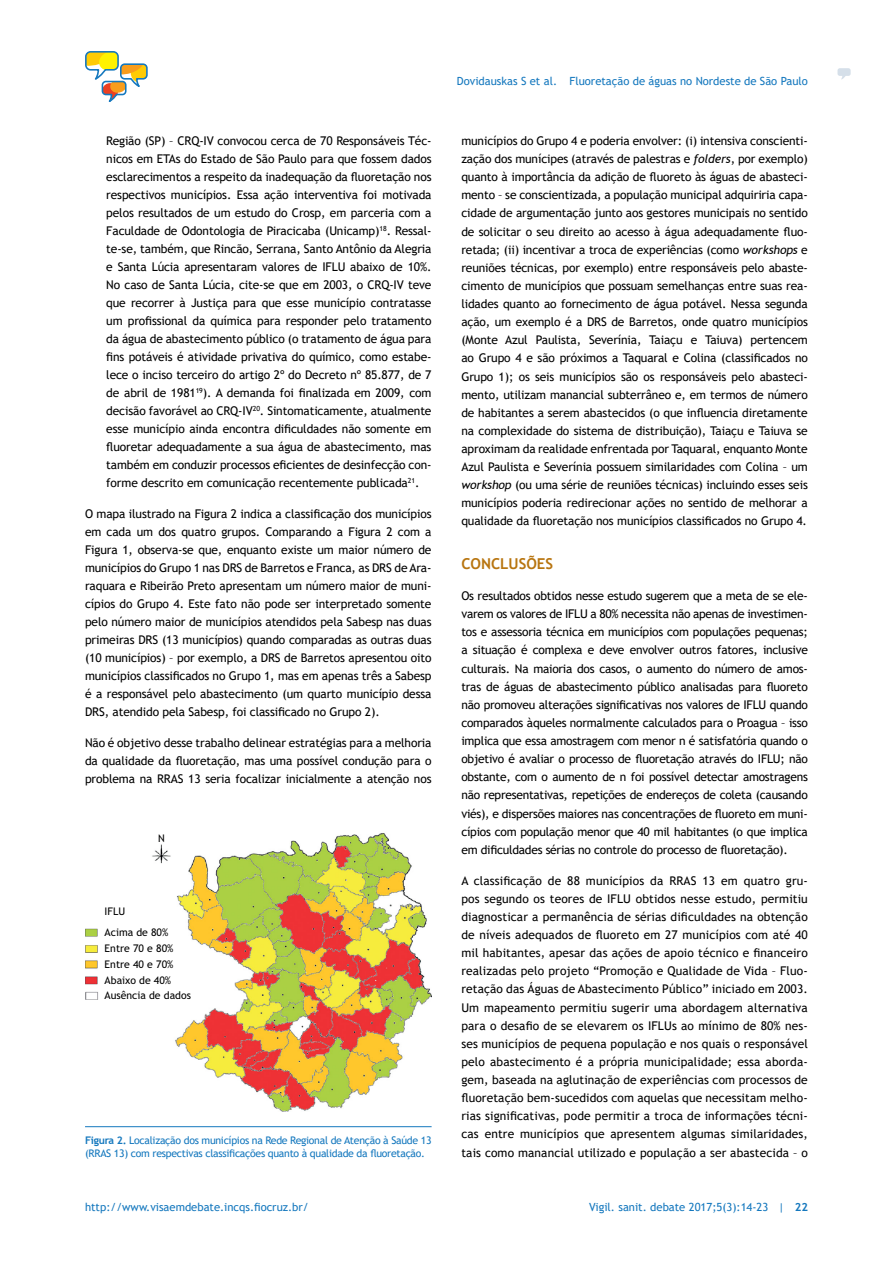
<style>
.page{position:relative;width:893px;height:1263px;background:#fff}
.page>*{position:absolute;margin:0;border:0;box-sizing:border-box;transform-origin:0 0}
.t1{font:700 15px "Trebuchet MS";color:#b87510}
.t2{font:12px/18.1px "Trebuchet MS";letter-spacing:-.01em;color:#000;text-align:justify}
.t3{font:11.25px "Trebuchet MS";color:#1578be}
.t4{font:10.5px/12.6px "Trebuchet MS";letter-spacing:-.025em;color:#1578be}
.t5{font:10.5px/15.9px "Trebuchet MS";color:#000}
.s1{font-weight:700}
.s2{font-style:italic}
</style>
<div class="page">
<svg style="left:85px;top:51px;width:63px;height:51px"></svg>
<svg style="left:837px;top:68px;width:14px;height:11px"></svg>
<hr style="left:85px;top:1126px;width:347px;height:1px;background:#1578be">
<img style="left:152px;top:833px;width:280px;height:279px">
<img style="left:85px;top:928px;width:13px;height:71px">
<p class="t2" style="left:106px;top:132px;width:327px">Região (SP) – CRQ-IV convocou cerca de 70 Responsáveis Téc&shy;nicos em ETAs do Estado de São Paulo para que fossem dados esclarecimentos a respeito da inadequação da fluoretação nos respectivos municípios. Essa ação interventiva foi motivada pelos resultados de um estudo do Crosp, em parceria com a Faculdade de Odontologia de Piracicaba (Unicamp)<sup>18</sup>. Ressal&shy;te-se, também, que Rincão, Serrana, Santo Antônio da Alegria e Santa Lúcia apresentaram valores de IFLU abaixo de 10%.<br>No caso de Santa Lúcia, cite-se que em 2003, o CRQ-IV teve que recorrer à Justiça para que esse município contratasse um profissional da química para responder pelo tratamento da água de abastecimento público (o tratamento de água para fins potáveis é atividade privativa do químico, como estabe&shy;lece o inciso terceiro do artigo 2º do Decreto nº 85.877, de 7 de abril de 1981<sup>19</sup>). A demanda foi finalizada em 2009, com decisão favorável ao CRQ-IV<sup>20</sup>. Sintomaticamente, atualmente esse município ainda encontra dificuldades não somente em fluoretar adequadamente a sua água de abastecimento, mas também em conduzir processos eficientes de desinfecção con&shy;forme descrito em comunicação recentemente publicada<sup>21</sup>.</p>
<p class="t2" style="left:85px;top:504px;width:348px">O mapa ilustrado na Figura 2 indica a classificação dos municípios em cada um dos quatro grupos. Comparando a Figura 2 com a Figura 1, observa-se que, enquanto existe um maior número de municípios do Grupo 1 nas DRS de Barretos e Franca, as DRS de Ara&shy;raquara e Ribeirão Preto apresentam um número maior de muni&shy;cípios do Grupo 4. Este fato não pode ser interpretado somente pelo número maior de municípios atendidos pela Sabesp nas duas primeiras DRS (13 municípios) quando comparadas as outras duas (10 municípios) – por exemplo, a DRS de Barretos apresentou oito municípios classificados no Grupo 1, mas em apenas três a Sabesp é a responsável pelo abastecimento (um quarto município dessa DRS, atendido pela Sabesp, foi classificado no Grupo 2).</p>
<p class="t2" style="left:85px;top:733px;width:348px">Não é objetivo desse trabalho delinear estratégias para a melhoria da qualidade da fluoretação, mas uma possível condução para o problema na RRAS 13 seria focalizar inicialmente a atenção nos</p>
<p class="t5" style="left:105px;top:903px;width:22px">IFLU</p>
<p class="t5" style="left:158px;top:830px;width:8px">N</p>
<p class="t5" style="left:105px;top:924px;width:88px">Acima de 80%<br>Entre 70 e 80%<br>Entre 40 e 70%<br>Abaixo de 40%<br>Ausência de dados</p>
<p class="t4" style="left:85px;top:1134px;width:348px"><span class="s1">Figura 2.</span> Localização dos municípios na Rede Regional de Atenção à Saúde 13 (RRAS 13) com respectivas classificações quanto à qualidade da fluoretação.</p>
<p class="t3" style="left:457px;top:74px;width:352px">Dovidauskas S et al. Fluoretação de águas no Nordeste de São Paulo</p>
<p class="t2" style="left:461px;top:131px;width:348px">municípios do Grupo 4 e poderia envolver: (i) intensiva conscienti&shy;zação dos munícipes (através de palestras e <span class="s2">folders</span>, por exemplo) quanto à importância da adição de fluoreto às águas de abasteci&shy;mento – se conscientizada, a população municipal adquiriria capa&shy;cidade de argumentação junto aos gestores municipais no sentido de solicitar o seu direito ao acesso à água adequadamente fluo&shy;retada; (ii) incentivar a troca de experiências (como <span class="s2">workshops</span> e reuniões técnicas, por exemplo) entre responsáveis pelo abaste&shy;cimento de municípios que possuam semelhanças entre suas rea&shy;lidades quanto ao fornecimento de água potável. Nessa segunda ação, um exemplo é a DRS de Barretos, onde quatro municípios (Monte Azul Paulista, Severínia, Taiaçu e Taiuva) pertencem ao Grupo 4 e são próximos a Taquaral e Colina (classificados no Grupo 1); os seis municípios são os responsáveis pelo abasteci&shy;mento, utilizam manancial subterrâneo e, em termos de número de habitantes a serem abastecidos (o que influencia diretamente na complexidade do sistema de distribuição), Taiaçu e Taiuva se aproximam da realidade enfrentada por Taquaral, enquanto Monte Azul Paulista e Severínia possuem similaridades com Colina – um <span class="s2">workshop</span> (ou uma série de reuniões técnicas) incluindo esses seis municípios poderia redirecionar ações no sentido de melhorar a qualidade da fluoretação nos municípios classificados no Grupo 4.</p>
<p class="t1" style="left:461px;top:554px;width:93px">CONCLUSÕES</p>
<p class="t2" style="left:461px;top:587px;width:348px">Os resultados obtidos nesse estudo sugerem que a meta de se ele&shy;varem os valores de IFLU a 80% necessita não apenas de investimen&shy;tos e assessoria técnica em municípios com populações pequenas; a situação é complexa e deve envolver outros fatores, inclusive culturais. Na maioria dos casos, o aumento do número de amos&shy;tras de águas de abastecimento público analisadas para fluoreto não promoveu alterações significativas nos valores de IFLU quando comparados àqueles normalmente calculados para o Proagua – isso implica que essa amostragem com menor n é satisfatória quando o objetivo é avaliar o processo de fluoretação através do IFLU; não obstante, com o aumento de n foi possível detectar amostragens não representativas, repetições de endereços de coleta (causando viés), e dispersões maiores nas concentrações de fluoreto em muni&shy;cípios com população menor que 40 mil habitantes (o que implica em dificuldades sérias no controle do processo de fluoretação).</p>
<p class="t2" style="left:461px;top:871px;width:348px">A classificação de 88 municípios da RRAS 13 em quatro gru&shy;pos segundo os teores de IFLU obtidos nesse estudo, permitiu diagnosticar a permanência de sérias dificuldades na obtenção de níveis adequados de fluoreto em 27 municípios com até 40 mil habitantes, apesar das ações de apoio técnico e financeiro realizadas pelo projeto “Promoção e Qualidade de Vida – Fluo&shy;retação das Águas de Abastecimento Público” iniciado em 2003.<br>Um mapeamento permitiu sugerir uma abordagem alternativa para o desafio de se elevarem os IFLUs ao mínimo de 80% nes&shy;ses municípios de pequena população e nos quais o responsável pelo abastecimento é a própria municipalidade; essa aborda&shy;gem, baseada na aglutinação de experiências com processos de fluoretação bem-sucedidos com aquelas que necessitam melho&shy;rias significativas, pode permitir a troca de informações técni&shy;cas entre municípios que apresentem algumas similaridades, tais como manancial utilizado e população a ser abastecida – o</p>
<p class="t3" style="left:85px;top:1199px;width:225px">http://www.visaemdebate.incqs.fiocruz.br/</p>
<p class="t3" style="left:589px;top:1199px;width:220px">Vigil. sanit. debate 2017;5(3):14-23 | <span class="s1">22</span></p>
</div>
